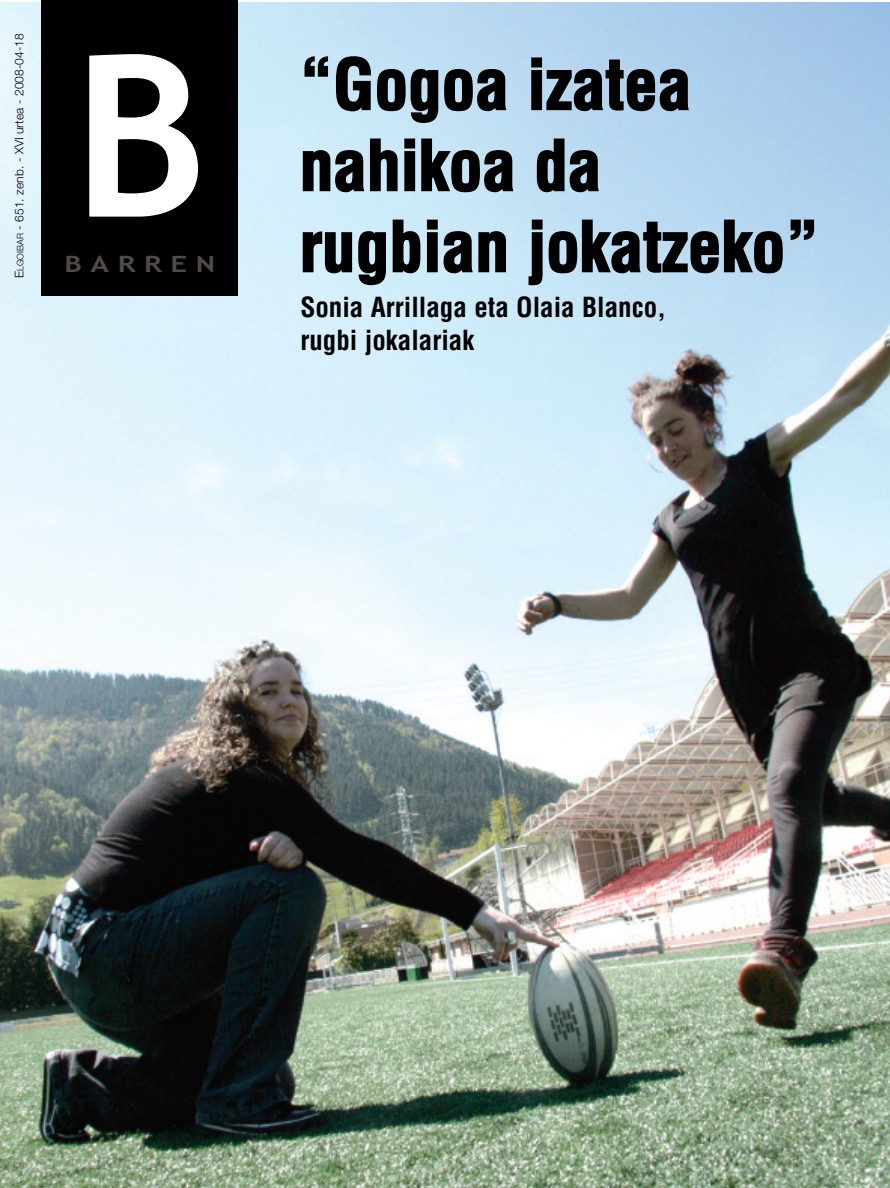
<style>
.page{position:relative;width:890px;height:1188px;background:#fff}
.page>*{position:absolute;margin:0;border:0;box-sizing:border-box;transform-origin:0 0}
.t1{font:700 225px "Trebuchet MS";color:#fff}
.t2{font:700 condensed 67.5px/81px "Helvetica";color:#000}
.t3{font:700 condensed 27px/32.4px "Helvetica";color:#000}
.t4{font:700 22.5px "Trebuchet MS";letter-spacing:.295em;color:#524a47;scale:1.3 1}
.t5{font:300 12px "Helvetica Neue";color:#000}
.t6{font:300 9px "Helvetica Neue";color:#000}
.s1{font-size:12px}
</style>
<div class="page">
<img style="left:0;top:0;width:889px;height:1187px">
<p class="t5" style="left:15px;top:230px;width:197px;rotate:-90deg">- 651. zenb. - XVI urtea - 2008-04-18</p>
<p class="t6" style="left:17px;top:278px;width:46px;rotate:-90deg"><span class="s1">E</span>LGOIBAR</p>
<h1 class="t1" style="left:73px;top:7px;width:135px">B</h1>
<p class="t4" style="left:65px;top:251px;width:117px">BARREN</p>
<h2 class="t2" style="left:299px;top:45px;width:520px">“Gogoa izatea nahikoa da rugbian jokatzeko”</h2>
<p class="t3" style="left:300px;top:292px;width:367px">Sonia Arrillaga eta Olaia Blanco, rugbi jokalariak</p>
</div>
